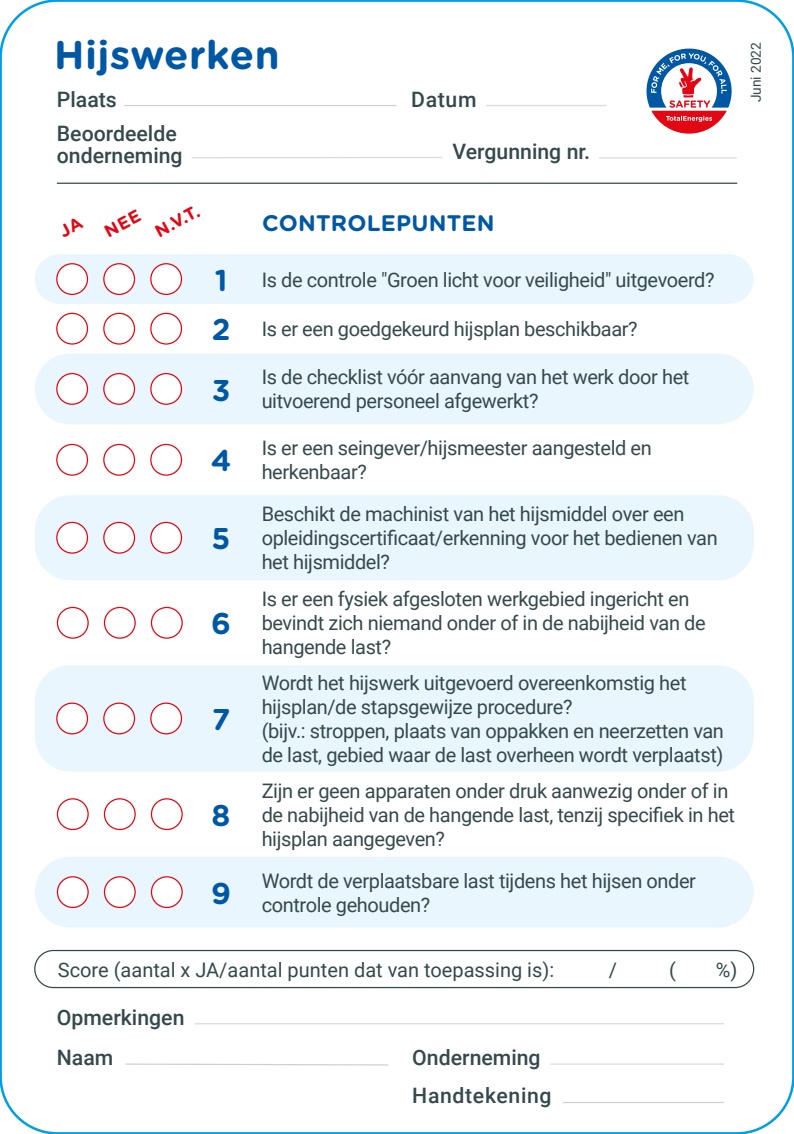
<style>
.page{position:relative;width:794px;height:1134px;background:#fff}
.page>*{position:absolute;margin:0;border:0;box-sizing:border-box;transform-origin:0 0}
.t1{font:700 40px "Gotham Rounded";letter-spacing:.01em;color:#0058a5}
.t2{font:700 30px "Gotham Rounded";color:#0058a5}
.t3{font:700 22.5px "Gotham Rounded";letter-spacing:.01em;color:#0058a5}
.t4{font:500 21.25px/33.5px "Roboto";color:#35494c}
.t5{font:500 21.25px "Roboto";letter-spacing:.03em;color:#35494c}
.t6{font:20px/24px "Roboto";letter-spacing:-.02em;color:#35494c}
.t7{font:20px "Roboto";color:#35494c}
.t8{font:700 17.5px "Gotham Rounded";color:#e30613}
.t9{font:13.75px "Roboto";color:#35494c}
</style>
<div class="page">
<div style="left:35px;top:495px;width:718px;height:85px;background:#eaf6fe;border-radius:35px"></div>
<div style="left:35px;top:665px;width:718px;height:107px;background:#eaf6fe;border-radius:35px"></div>
<div style="left:35px;top:857px;width:718px;height:70px;background:#eaf6fe;border-radius:35px"></div>
<div style="left:35px;top:254px;width:718px;height:50px;background:#eaf6fe;border-radius:25px"></div>
<div style="left:35px;top:353px;width:718px;height:71px;background:#eaf6fe;border-radius:35px"></div>
<div style="left:57px;top:264px;width:30px;height:30px;background:#fff;border-radius:50%"></div>
<div style="left:56px;top:263px;width:32px;height:32px;border:1px solid #e30613;border-radius:50%"></div>
<div style="left:104px;top:264px;width:30px;height:30px;background:#fff;border-radius:50%"></div>
<div style="left:103px;top:263px;width:32px;height:32px;border:1px solid #e30613;border-radius:50%"></div>
<div style="left:151px;top:264px;width:30px;height:30px;background:#fff;border-radius:50%"></div>
<div style="left:150px;top:263px;width:32px;height:32px;border:1px solid #e30613;border-radius:50%"></div>
<div style="left:56px;top:313px;width:32px;height:32px;border:1px solid #e30613;border-radius:50%"></div>
<div style="left:103px;top:313px;width:32px;height:32px;border:1px solid #e30613;border-radius:50%"></div>
<div style="left:150px;top:313px;width:32px;height:32px;border:1px solid #e30613;border-radius:50%"></div>
<div style="left:57px;top:374px;width:30px;height:30px;background:#fff;border-radius:50%"></div>
<div style="left:56px;top:373px;width:32px;height:32px;border:1px solid #e30613;border-radius:50%"></div>
<div style="left:104px;top:374px;width:30px;height:30px;background:#fff;border-radius:50%"></div>
<div style="left:103px;top:373px;width:32px;height:32px;border:1px solid #e30613;border-radius:50%"></div>
<div style="left:151px;top:374px;width:30px;height:30px;background:#fff;border-radius:50%"></div>
<div style="left:150px;top:373px;width:32px;height:32px;border:1px solid #e30613;border-radius:50%"></div>
<div style="left:56px;top:444px;width:32px;height:32px;border:1px solid #e30613;border-radius:50%"></div>
<div style="left:103px;top:444px;width:32px;height:32px;border:1px solid #e30613;border-radius:50%"></div>
<div style="left:150px;top:444px;width:32px;height:32px;border:1px solid #e30613;border-radius:50%"></div>
<div style="left:57px;top:522px;width:30px;height:31px;background:#fff;border-radius:50%"></div>
<div style="left:56px;top:522px;width:32px;height:32px;border:1px solid #e30613;border-radius:50%"></div>
<div style="left:104px;top:522px;width:30px;height:31px;background:#fff;border-radius:50%"></div>
<div style="left:103px;top:522px;width:32px;height:32px;border:1px solid #e30613;border-radius:50%"></div>
<div style="left:151px;top:522px;width:30px;height:31px;background:#fff;border-radius:50%"></div>
<div style="left:150px;top:522px;width:32px;height:32px;border:1px solid #e30613;border-radius:50%"></div>
<div style="left:57px;top:607px;width:32px;height:32px;border:1px solid #e30613;border-radius:50%"></div>
<div style="left:104px;top:607px;width:32px;height:32px;border:1px solid #e30613;border-radius:50%"></div>
<div style="left:151px;top:607px;width:32px;height:32px;border:1px solid #e30613;border-radius:50%"></div>
<div style="left:57px;top:703px;width:30px;height:31px;background:#fff;border-radius:50%"></div>
<div style="left:56px;top:702px;width:32px;height:32px;border:1px solid #e30613;border-radius:50%"></div>
<div style="left:104px;top:703px;width:30px;height:31px;background:#fff;border-radius:50%"></div>
<div style="left:103px;top:702px;width:32px;height:32px;border:1px solid #e30613;border-radius:50%"></div>
<div style="left:151px;top:703px;width:30px;height:31px;background:#fff;border-radius:50%"></div>
<div style="left:150px;top:702px;width:32px;height:32px;border:1px solid #e30613;border-radius:50%"></div>
<div style="left:57px;top:877px;width:31px;height:30px;background:#fff;border-radius:50%"></div>
<div style="left:57px;top:876px;width:32px;height:32px;border:1px solid #e30613;border-radius:50%"></div>
<div style="left:57px;top:798px;width:32px;height:32px;border:1px solid #e30613;border-radius:50%"></div>
<div style="left:104px;top:877px;width:31px;height:30px;background:#fff;border-radius:50%"></div>
<div style="left:104px;top:876px;width:32px;height:32px;border:1px solid #e30613;border-radius:50%"></div>
<div style="left:104px;top:798px;width:32px;height:32px;border:1px solid #e30613;border-radius:50%"></div>
<div style="left:151px;top:877px;width:31px;height:30px;background:#fff;border-radius:50%"></div>
<div style="left:151px;top:876px;width:32px;height:32px;border:1px solid #e30613;border-radius:50%"></div>
<div style="left:151px;top:798px;width:32px;height:32px;border:1px solid #e30613;border-radius:50%"></div>
<svg style="left:646px;top:49px;width:85px;height:85px"></svg>
<hr style="left:599px;top:157px;width:137px;height:2px;background:#dadada">
<hr style="left:57px;top:183px;width:680px;height:1px;background:#35494c">
<hr style="left:124px;top:105px;width:272px;height:1px;background:#cfd0d2">
<hr style="left:192px;top:157px;width:250px;height:1px;background:#dadada">
<hr style="left:486px;top:105px;width:120px;height:1px;background:#dadada">
<div style="left:34px;top:950px;width:720px;height:38px;border:1px solid #35494c;border-radius:19px"></div>
<hr style="left:194px;top:1023px;width:530px;height:1px;background:#dadada">
<hr style="left:563px;top:1102px;width:161px;height:1px;background:#cfd0d2">
<svg style="left:125px;top:1063px;width:264px;height:3px"></svg>
<hr style="left:550px;top:1063px;width:174px;height:2px;background:#dadada">
<h1 class="t1" style="left:54px;top:26px;width:227px">Hijswerken</h1>
<p class="t4" style="left:57px;top:82px;width:121px">Plaats<br>Beoordeelde</p>
<p class="t4" style="left:57px;top:138px;width:127px">onderneming</p>
<p class="t4" style="left:411px;top:82px;width:67px">Datum</p>
<p class="t4" style="left:452px;top:134px;width:139px">Vergunning nr.</p>
<p class="t8" style="left:150px;top:221px;width:49px;rotate:-28deg">N.V.T.</p>
<h2 class="t2" style="left:215px;top:258px;width:14px">1</h2>
<h2 class="t2" style="left:212px;top:308px;width:20px">2</h2>
<h2 class="t2" style="left:212px;top:368px;width:20px">3</h2>
<h2 class="t2" style="left:211px;top:439px;width:22px">4</h2>
<h2 class="t2" style="left:212px;top:517px;width:20px">5</h2>
<h2 class="t2" style="left:211px;top:602px;width:21px">6</h2>
<h2 class="t2" style="left:212px;top:697px;width:20px">7</h2>
<h2 class="t2" style="left:212px;top:793px;width:20px">8</h2>
<h2 class="t2" style="left:211px;top:871px;width:21px">9</h2>
<p class="t3" style="left:262px;top:207px;width:234px">CONTROLEPUNTEN</p>
<p class="t6" style="left:262px;top:267px;width:454px">Is de controle "Groen licht voor veiligheid" uitgevoerd?</p>
<p class="t6" style="left:262px;top:316px;width:377px">Is er een goedgekeurd hijsplan beschikbaar?</p>
<p class="t6" style="left:262px;top:365px;width:429px">Is de checklist vóór aanvang van het werk door het uitvoerend personeel afgewerkt?</p>
<p class="t6" style="left:262px;top:435px;width:392px">Is er een seingever/hijsmeester aangesteld en herkenbaar?</p>
<p class="t6" style="left:262px;top:501px;width:457px">Beschikt de machinist van het hijsmiddel over een opleidingscertificaat/erkenning voor het bedienen van het hijsmiddel?</p>
<p class="t6" style="left:262px;top:586px;width:445px">Is er een fysiek afgesloten werkgebied ingericht en bevindt zich niemand onder of in de nabijheid van de hangende last?</p>
<p class="t6" style="left:262px;top:670px;width:464px">Wordt het hijswerk uitgevoerd overeenkomstig het hijsplan/de stapsgewijze procedure?<br>(bijv.: stroppen, plaats van oppakken en neerzetten van de last, gebied waar de last overheen wordt verplaatst)</p>
<p class="t6" style="left:262px;top:778px;width:475px">Zijn er geen apparaten onder druk aanwezig onder of in de nabijheid van de hangende last, tenzij specifiek in het hijsplan aangegeven?</p>
<p class="t6" style="left:262px;top:868px;width:436px">Wordt de verplaatsbare last tijdens het hijsen onder controle gehouden?</p>
<p class="t9" style="left:746px;top:102px;width:62px;rotate:-90deg">Juni 2022</p>
<p class="t7" style="left:58px;top:955px;width:498px">Score (aantal x JA/aantal punten dat van toepassing is):</p>
<p class="t6" style="left:609px;top:957px;width:10px">/</p>
<p class="t6" style="left:669px;top:957px;width:8px">(</p>
<p class="t6" style="left:715px;top:957px;width:23px">%)</p>
<p class="t4" style="left:57px;top:999px;width:129px">Opmerkingen</p>
<p class="t4" style="left:57px;top:1039px;width:58px">Naam</p>
<p class="t4" style="left:412px;top:1039px;width:130px">Onderneming</p>
<p class="t5" style="left:412px;top:1080px;width:141px">Handtekening</p>
</div>
